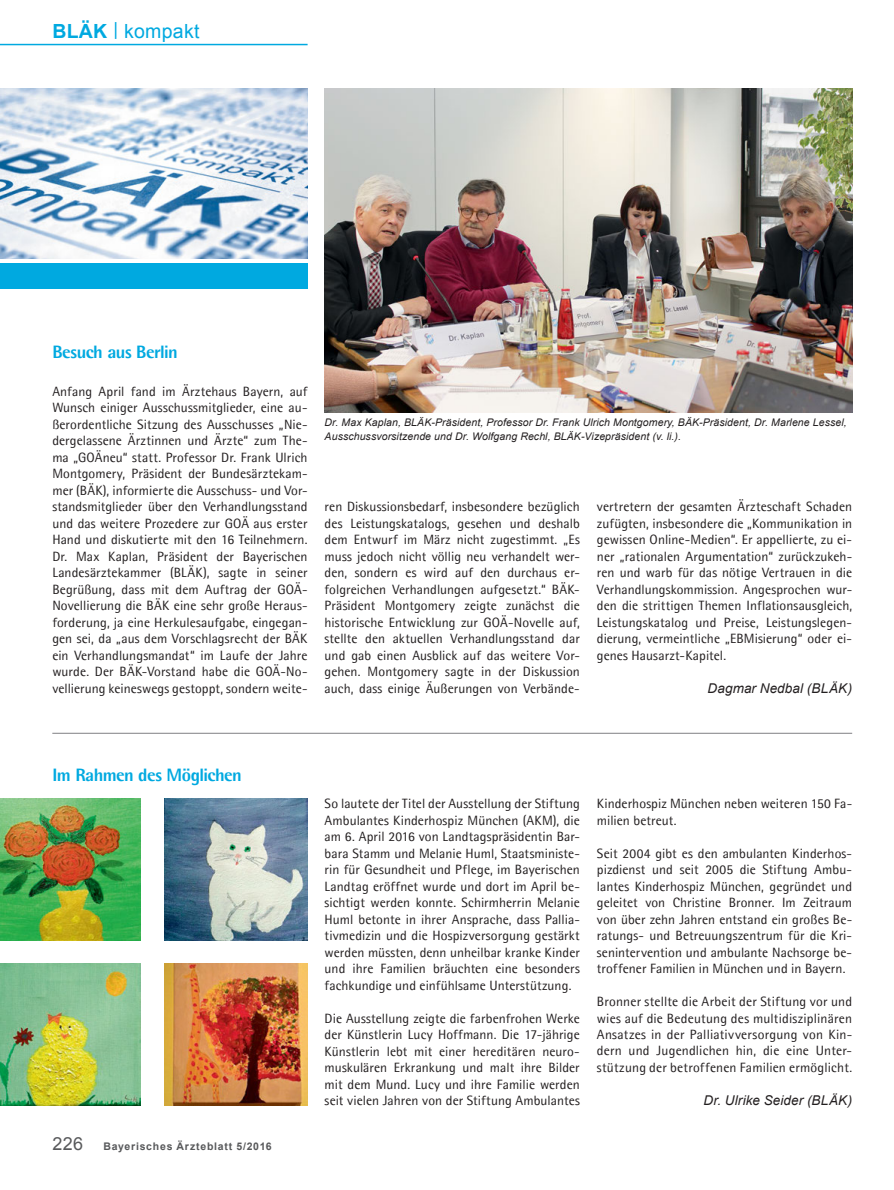
<style>
.page{position:relative;width:894px;height:1190px;background:#fff}
.page>*{position:absolute;margin:0;border:0;box-sizing:border-box;transform-origin:0 0}
.t1{font:19.5px "Arial";letter-spacing:.015em;color:#00a9e0}
.t2{font:800 18px "Agfa Rotis Semisans";letter-spacing:-.03em;color:#00a9e0}
.t3{font:13.5px/16.5px "Agfa Rotis Semisans";letter-spacing:.005em;color:#231f20;text-align:justify}
.t4{font:italic 13.5px "Arial";letter-spacing:.01em;color:#231f20}
.t5{font:italic 10.5px/13.5px "Arial";letter-spacing:.01em;color:#231f20}
.t6{font:700 10.5px "Arial";letter-spacing:.07em;color:#58595b}
.s1{font-weight:700}
.s2{font-weight:400;font-size:18px}
</style>
<div class="page">
<hr style="left:0;top:44px;width:307px;height:1px;background:#00a9e0">
<img style="left:0;top:89px;width:307px;height:170px">
<div style="left:0;top:263px;width:307px;height:26px;background:#00a9e0"></div>
<img style="left:324px;top:89px;width:528px;height:323px">
<img style="left:164px;top:799px;width:143px;height:141px">
<img style="left:164px;top:963px;width:143px;height:142px">
<img style="left:0;top:799px;width:141px;height:141px">
<img style="left:0;top:963px;width:141px;height:142px">
<hr style="left:52px;top:733px;width:800px;height:1px;background:#807f83">
<h1 class="t1" style="left:52px;top:20px;width:149px"><span class="s1">BLÄK</span> <sup>|</sup> kompakt</h1>
<h2 class="t2" style="left:52px;top:341px;width:127px">Besuch aus Berlin</h2>
<p class="t3" style="left:52px;top:383px;width:257px">Anfang April fand im Ärztehaus Bayern, auf Wunsch einiger Ausschussmitglieder, eine au&shy;ßerordentliche Sitzung des Ausschusses „Nie&shy;dergelassene Ärztinnen und Ärzte“ zum The&shy;ma „GOÄneu“ statt. Professor Dr. Frank Ulrich Montgomery, Präsident der Bundesärztekam&shy;mer (BÄK), informierte die Ausschuss- und Vor&shy;standsmitglieder über den Verhandlungsstand und das weitere Prozedere zur GOÄ aus erster Hand und diskutierte mit den 16 Teilnehmern.<br>Dr. Max Kaplan, Präsident der Bayerischen Landesärztekammer (BLÄK), sagte in seiner Begrüßung, dass mit dem Auftrag der GOÄ-Novellierung die BÄK eine sehr große Heraus&shy;forderung, ja eine Herkulesaufgabe, eingegan&shy;gen sei, da „aus dem Vorschlagsrecht der BÄK ein Verhandlungsmandat“ im Laufe der Jahre wurde. Der BÄK-Vorstand habe die GOÄ-No&shy;vellierung keineswegs gestoppt, sondern weite-</p>
<p class="t5" style="left:324px;top:416px;width:523px">Dr. Max Kaplan, BLÄK-Präsident, Professor Dr. Frank Ulrich Montgomery, BÄK-Präsident, Dr. Marlene Lessel,<br>Ausschussvorsitzende und Dr. Wolfgang Rechl, BLÄK-Vizepräsident (v. li.).</p>
<p class="t3" style="left:324px;top:498px;width:257px">ren Diskussionsbedarf, insbesondere bezüglich des Leistungskatalogs, gesehen und deshalb dem Entwurf im März nicht zugestimmt. „Es muss jedoch nicht völlig neu verhandelt wer&shy;den, sondern es wird auf den durchaus er&shy;folgreichen Verhandlungen aufgesetzt.“ BÄK-Präsident Montgomery zeigte zunächst die historische Entwicklung zur GOÄ-Novelle auf, stellte den aktuellen Verhandlungsstand dar und gab einen Ausblick auf das weitere Vor&shy;gehen. Montgomery sagte in der Diskussion auch, dass einige Äußerungen von Verbände-</p>
<p class="t3" style="left:597px;top:498px;width:257px">vertretern der gesamten Ärzteschaft Schaden zufügten, insbesondere die „Kommunikation in gewissen Online-Medien“. Er appellierte, zu ei&shy;ner „rationalen Argumentation“ zurückzukeh&shy;ren und warb für das nötige Vertrauen in die Verhandlungskommission. Angesprochen wur&shy;den die strittigen Themen Inflationsausgleich, Leistungskatalog und Preise, Leistungslegen&shy;dierung, vermeintliche „EBMisierung“ oder ei&shy;genes Hausarzt-Kapitel.</p>
<p class="t4" style="left:707px;top:680px;width:146px">Dagmar Nedbal (BLÄK)</p>
<h2 class="t2" style="left:52px;top:764px;width:191px">Im Rahmen des Möglichen</h2>
<p class="t6" style="left:52px;top:1140px;width:221px"><span class="s2">226</span> Bayerisches Ärzteblatt 5/2016</p>
<p class="t3" style="left:324px;top:795px;width:257px">So lautete der Titel der Ausstellung der Stiftung Ambulantes Kinderhospiz München (AKM), die am 6. April 2016 von Landtagspräsidentin Bar&shy;bara Stamm und Melanie Huml, Staatsministe&shy;rin für Gesundheit und Pflege, im Bayerischen Landtag eröffnet wurde und dort im April be&shy;sichtigt werden konnte. Schirmherrin Melanie Huml betonte in ihrer Ansprache, dass Pallia&shy;tivmedizin und die Hospizversorgung gestärkt werden müssten, denn unheilbar kranke Kinder und ihre Familien bräuchten eine besonders fachkundige und einfühlsame Unterstützung.</p>
<p class="t3" style="left:324px;top:1010px;width:257px">Die Ausstellung zeigte die farbenfrohen Werke der Künstlerin Lucy Hoffmann. Die 17-jährige Künstlerin lebt mit einer hereditären neuro&shy;muskulären Erkrankung und malt ihre Bilder mit dem Mund. Lucy und ihre Familie werden seit vielen Jahren von der Stiftung Ambulantes</p>
<p class="t3" style="left:597px;top:795px;width:257px">Kinderhospiz München neben weiteren 150 Fa&shy;milien betreut.</p>
<p class="t3" style="left:597px;top:845px;width:257px">Seit 2004 gibt es den ambulanten Kinderhos&shy;pizdienst und seit 2005 die Stiftung Ambu&shy;lantes Kinderhospiz München, gegründet und geleitet von Christine Bronner. Im Zeitraum von über zehn Jahren entstand ein großes Be&shy;ratungs- und Betreuungszentrum für die Kri&shy;senintervention und ambulante Nachsorge be&shy;troffener Familien in München und in Bayern.</p>
<p class="t3" style="left:597px;top:993px;width:257px">Bronner stellte die Arbeit der Stiftung vor und wies auf die Bedeutung des multidisziplinären Ansatzes in der Palliativversorgung von Kin&shy;dern und Jugendlichen hin, die eine Unter&shy;stützung der betroffenen Familien ermöglicht.</p>
<p class="t4" style="left:703px;top:1093px;width:150px">Dr. Ulrike Seider (BLÄK)</p>
</div>
